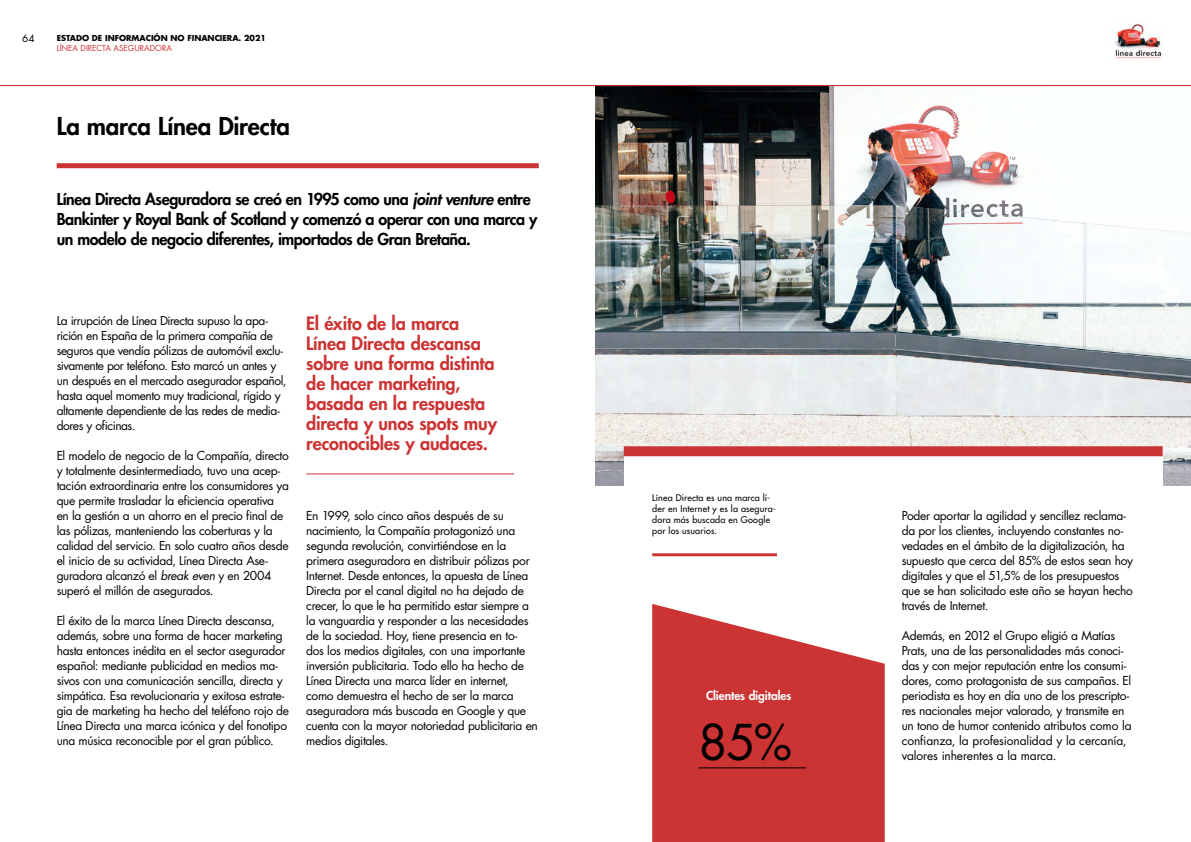
<style>
.page{position:relative;width:1191px;height:842px;background:#fff}
.page>*{position:absolute;margin:0;border:0;box-sizing:border-box;transform-origin:0 0}
.t1{font:48px "Futura Std";color:#000}
.t2{font:800 24px "Futura Std";letter-spacing:-.01em;color:#000}
.t3{font:800 18px/20px "Futura Std";letter-spacing:-.01em;color:#c33}
.t4{font:800 16px/20px "Futura Std";letter-spacing:-.025em;color:#000}
.t5{font:12px/15px "Futura Std";letter-spacing:-.03em;color:#000}
.t6{font:12px "Futura Std";letter-spacing:-.005em;color:#000}
.t7{font:800 12px "Futura Std";letter-spacing:-.015em;color:#fff}
.t8{font:10px "Futura Std";color:#000}
.t9{font:500 9px/11px "Futura Std";letter-spacing:.02em;color:#000}
.t10{font:700 8px "Futura Std";color:#000}
.t11{font:8px "Futura Std";color:#c33}
.s1{font-style:italic}
</style>
<div class="page">
<img style="left:1115px;top:24px;width:47px;height:37px">
<img style="left:595px;top:86px;width:596px;height:399px">
<div style="left:624px;top:452px;width:538px;height:334px;background:#fff"></div>
<div style="left:624px;top:446px;width:538px;height:10px;background:#c33"></div>
<hr style="left:306px;top:473px;width:208px;height:1px;background:#c33">
<div style="left:57px;top:163px;width:482px;height:5px;background:#c33"></div>
<svg style="left:652px;top:604px;width:232px;height:238px;background:#d24c4c"></svg>
<hr style="left:698px;top:767px;width:108px;height:1px;background:#000">
<hr style="left:652px;top:553px;width:125px;height:3px;background:#c33">
<hr style="left:0;top:85px;width:595px;height:1px;background:#c33">
<hr style="left:595px;top:85px;width:596px;height:1px;background:#c33">
<p class="t8" style="left:22px;top:32px;width:14px">64</p>
<p class="t10" style="left:57px;top:33px;width:211px">ESTADO DE INFORMACIÓN NO FINANCIERA. 2021</p>
<p class="t11" style="left:57px;top:43px;width:117px">LÍNEA DIRECTA ASEGURADORA</p>
<h2 class="t2" style="left:57px;top:111px;width:235px">La marca Línea Directa</h2>
<h3 class="t4" style="left:57px;top:189px;width:482px">Línea Directa Aseguradora se creó en 1995 como una <span class="s1">joint venture</span> entre<br>Bankinter y Royal Bank of Scotland y comenzó a operar con una marca y un modelo de negocio diferentes, importados de Gran Bretaña.</h3>
<p class="t5" style="left:57px;top:313px;width:231px">La irrupción de Línea Directa supuso la apa&shy;rición en España de la primera compañía de seguros que vendía pólizas de automóvil exclu&shy;sivamente por teléfono. Esto marcó un antes y un después en el mercado asegurador español, hasta aquel momento muy tradicional, rígido y altamente dependiente de las redes de media&shy;dores y oficinas.</p>
<p class="t5" style="left:57px;top:448px;width:234px">El modelo de negocio de la Compañía, directo y totalmente desintermediado, tuvo una acep&shy;tación extraordinaria entre los consumidores ya que permite trasladar la eficiencia operativa en la gestión a un ahorro en el precio final de las pólizas, manteniendo las coberturas y la calidad del servicio. En solo cuatro años desde el inicio de su actividad, Línea Directa Ase&shy;guradora alcanzó el <span class="s1">break even</span> y en 2004 superó el millón de asegurados.</p>
<p class="t5" style="left:57px;top:613px;width:234px">El éxito de la marca Línea Directa descansa, además, sobre una forma de hacer marketing hasta entonces inédita en el sector asegurador español: mediante publicidad en medios ma&shy;sivos con una comunicación sencilla, directa y simpática. Esa revolucionaria y exitosa estrate&shy;gia de marketing ha hecho del teléfono rojo de Línea Directa una marca icónica y del fonotipo una música reconocible por el gran público.</p>
<h3 class="t3" style="left:306px;top:314px;width:192px">El éxito de la marca<br>Línea Directa descansa sobre una forma distinta de hacer marketing, basada en la respuesta directa y unos spots muy reconocibles y audaces.</h3>
<p class="t5" style="left:306px;top:508px;width:233px">En 1999, solo cinco años después de su nacimiento, la Compañía protagonizó una segunda revolución, convirtiéndose en la primera aseguradora en distribuir pólizas por Internet. Desde entonces, la apuesta de Línea Directa por el canal digital no ha dejado de crecer, lo que le ha permitido estar siempre a la vanguardia y responder a las necesidades de la sociedad. Hoy, tiene presencia en to&shy;dos los medios digitales, con una importante inversión publicitaria. Todo ello ha hecho de Línea Directa una marca líder en internet, como demuestra el hecho de ser la marca aseguradora más buscada en Google y que cuenta con la mayor notoriedad publicitaria en medios digitales.</p>
<p class="t9" style="left:652px;top:492px;width:125px">Línea Directa es una marca lí&shy;der en Internet y es la asegura&shy;dora más buscada en Google por los usuarios.</p>
<p class="t7" style="left:706px;top:688px;width:87px">Clientes digitales</p>
<h1 class="t1" style="left:698px;top:712px;width:95px">85%</h1>
<p class="t5" style="left:901px;top:508px;width:233px">Poder aportar la agilidad y sencillez reclama&shy;da por los clientes, incluyendo constantes no&shy;vedades en el ámbito de la digitalización, ha supuesto que cerca del 85% de estos sean hoy digitales y que el 51,5% de los presupuestos que se han solicitado este año se hayan hecho través de Internet.</p>
<p class="t5" style="left:901px;top:628px;width:231px">Además, en 2012 el Grupo eligió a Matías Prats, una de las personalidades más conoci&shy;das y con mejor reputación entre los consumi&shy;dores, como protagonista de sus campañas. El periodista es hoy en día uno de los prescripto&shy;res nacionales mejor valorado, y transmite en un tono de humor contenido atributos como la confianza, la profesionalidad y la cercanía,</p>
<p class="t6" style="left:901px;top:748px;width:156px">valores inherentes a la marca.</p>
</div>
